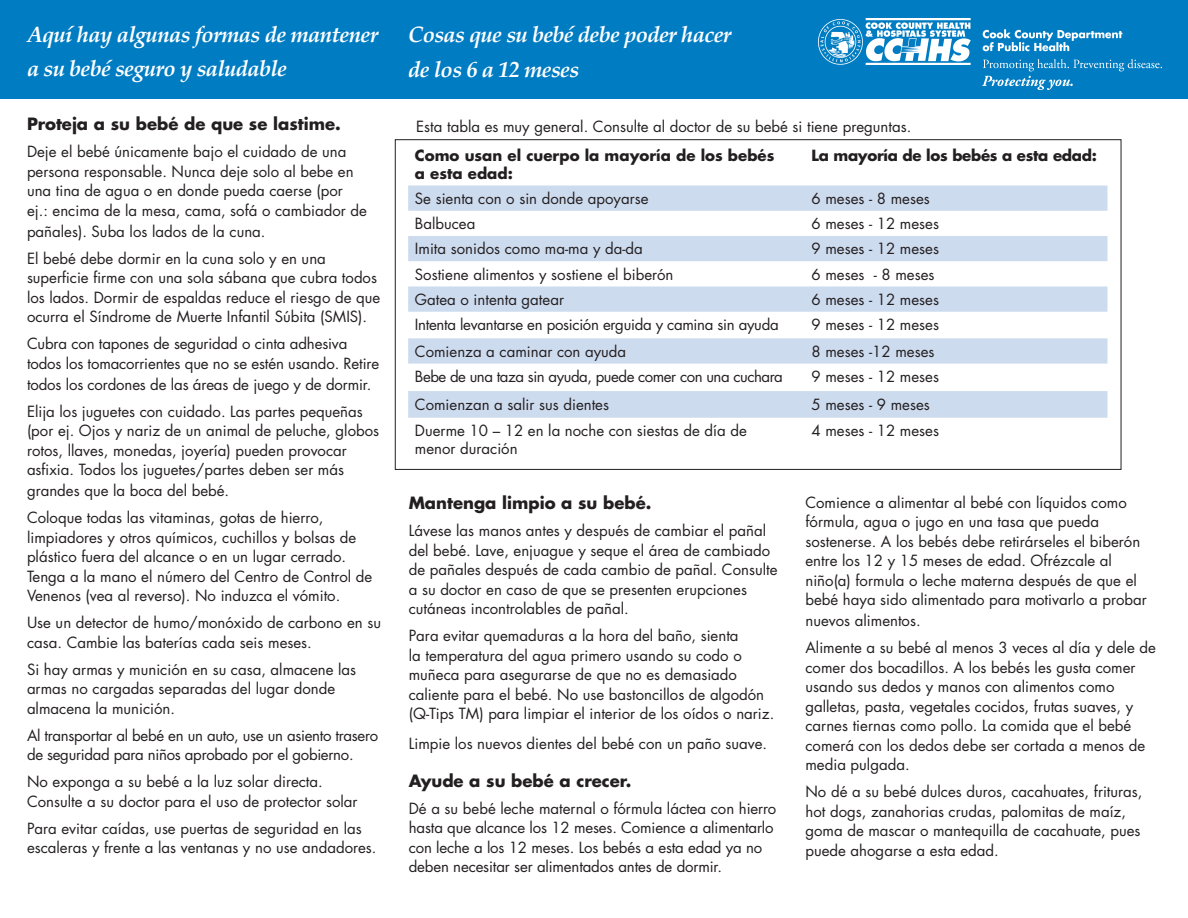
<style>
.page{position:relative;width:1188px;height:918px;background:#fff}
.page>*{position:absolute;margin:0;border:0;box-sizing:border-box;transform-origin:0 0}
.t1{font:italic 700 22.2px/34.5px "Palatino Linotype";letter-spacing:-.03em;color:#fff}
.t2{font:700 16.5px "Futura";color:#231f20}
.t3{font:15px/19.5px "Futura";color:#231f20}
.t4{font:15px/19.5px "Futura";letter-spacing:-.02em;color:#231f20}
.t5{font:700 15px/18px "Futura";color:#231f20}
.t6{font:15px "Futura";letter-spacing:-.03em;color:#231f20}
.t7{font:700 15px "Futura";letter-spacing:-.02em;color:#231f20}
</style>
<div class="page">
<div style="left:0;top:0;width:1188px;height:99px;background:#007cc2"></div>
<svg style="left:408px;top:186px;width:699px;height:232px;fill:#cddbef"></svg>
<img style="left:819px;top:19px;width:342px;height:70px">
<h1 class="t1" style="left:27px;top:16px;width:353px">Aquí hay algunas formas de mantener a su bebé seguro y saludable</h1>
<p class="t2" style="left:27px;top:113px;width:315px">Proteja a su bebé de que se lastime.</p>
<p class="t3" style="left:27px;top:142px;width:341px">Deje el bebé únicamente bajo el cuidado de una persona responsable. Nunca deje solo al bebe en una tina de agua o en donde pueda caerse (por ej.: encima de la mesa, cama, sofá o cambiador de</p>
<p class="t3" style="left:27px;top:218px;width:300px;line-height:27px">pañales). Suba los lados de la cuna.<br>El bebé debe dormir en la cuna solo y en una</p>
<p class="t3" style="left:27px;top:268px;width:355px">superficie firme con una sola sábana que cubra todos los lados. Dormir de espaldas reduce el riesgo de que ocurra el Síndrome de Muerte Infantil Súbita (SMIS).</p>
<p class="t3" style="left:27px;top:334px;width:354px">Cubra con tapones de seguridad o cinta adhesiva todos los tomacorrientes que no se estén usando. Retire</p>
<p class="t3" style="left:27px;top:371px;width:346px;line-height:27px">todos los cordones de las áreas de juego y de dormir.<br>Elija los juguetes con cuidado. Las partes pequeñas</p>
<p class="t3" style="left:27px;top:421px;width:354px">(por ej. Ojos y nariz de un animal de peluche, globos rotos, llaves, monedas, joyería) pueden provocar asfixia. Todos los juguetes/partes deben ser más</p>
<p class="t3" style="left:27px;top:477px;width:298px;line-height:27px">grandes que la boca del bebé.<br>Coloque todas las vitaminas, gotas de hierro,</p>
<p class="t3" style="left:27px;top:527px;width:347px">limpiadores y otros químicos, cuchillos y bolsas de plástico fuera del alcance o en un lugar cerrado.<br>Tenga a la mano el número del Centro de Control de Venenos (vea al reverso). No induzca el vómito.</p>
<p class="t3" style="left:27px;top:613px;width:356px">Use un detector de humo/monóxido de carbono en su casa. Cambie las baterías cada seis meses.</p>
<p class="t3" style="left:27px;top:659px;width:331px">Si hay armas y munición en su casa, almacene las armas no cargadas separadas del lugar donde almacena la munición.</p>
<p class="t4" style="left:27px;top:725px;width:353px">Al transportar al bebé en un auto, use un asiento trasero de seguridad para niños aprobado por el gobierno.</p>
<p class="t3" style="left:27px;top:772px;width:332px">No exponga a su bebé a la luz solar directa.<br>Consulte a su doctor para el uso de protector solar</p>
<p class="t3" style="left:27px;top:818px;width:351px">Para evitar caídas, use puertas de seguridad en las escaleras y frente a las ventanas y no use andadores.</p>
<h1 class="t1" style="left:408px;top:17px;width:325px">Cosas que su bebé debe poder hacer de los 6 a 12 meses</h1>
<p class="t3" style="left:416px;top:116px;width:497px">Esta tabla es muy general. Consulte al doctor de su bebé si tiene preguntas.</p>
<p class="t5" style="left:415px;top:146px;width:361px">Como usan el cuerpo la mayoría de los bebés a esta edad:</p>
<p class="t7" style="left:812px;top:145px;width:287px">La mayoría de los bebés a esta edad:</p>
<p class="t3" style="left:415px;top:189px;width:235px">Se sienta con o sin donde apoyarse</p>
<p class="t3" style="left:812px;top:189px;width:120px">6 meses - 8 meses</p>
<p class="t3" style="left:415px;top:214px;width:62px">Balbucea</p>
<p class="t3" style="left:812px;top:214px;width:129px">6 meses - 12 meses</p>
<p class="t3" style="left:415px;top:239px;width:229px">Imita sonidos como ma-ma y da-da</p>
<p class="t3" style="left:812px;top:239px;width:129px">9 meses - 12 meses</p>
<p class="t3" style="left:415px;top:264px;width:260px">Sostiene alimentos y sostiene el biberón</p>
<p class="t3" style="left:812px;top:264px;width:124px">6 meses - 8 meses</p>
<p class="t3" style="left:415px;top:290px;width:151px">Gatea o intenta gatear</p>
<p class="t3" style="left:812px;top:290px;width:129px">6 meses - 12 meses</p>
<p class="t4" style="left:415px;top:315px;width:365px">Intenta levantarse en posición erguida y camina sin ayuda</p>
<p class="t3" style="left:812px;top:315px;width:129px">9 meses - 12 meses</p>
<p class="t3" style="left:415px;top:341px;width:213px">Comienza a caminar con ayuda</p>
<p class="t3" style="left:812px;top:341px;width:124px">8 meses -12 meses</p>
<p class="t6" style="left:415px;top:366px;width:370px">Bebe de una taza sin ayuda, puede comer con una cuchara</p>
<p class="t3" style="left:812px;top:367px;width:129px">9 meses - 12 meses</p>
<p class="t3" style="left:415px;top:394px;width:196px">Comienzan a salir sus dientes</p>
<p class="t3" style="left:812px;top:394px;width:120px">5 meses - 9 meses</p>
<p class="t3" style="left:415px;top:422px;width:333px;line-height:18px">Duerme 10 – 12 en la noche con siestas de día de menor duración</p>
<p class="t3" style="left:812px;top:421px;width:129px">4 meses - 12 meses</p>
<p class="t2" style="left:409px;top:491px;width:244px">Mantenga limpio a su bebé.</p>
<p class="t3" style="left:409px;top:521px;width:370px">Lávese las manos antes y después de cambiar el pañal del bebé. Lave, enjuague y seque el área de cambiado de pañales después de cada cambio de pañal. Consulte a su doctor en caso de que se presenten erupciones cutáneas incontrolables de pañal.</p>
<p class="t3" style="left:409px;top:626px;width:367px">Para evitar quemaduras a la hora del baño, sienta<br>la temperatura del agua primero usando su codo o muñeca para asegurarse de que no es demasiado caliente para el bebé. No use bastoncillos de algodón (Q-Tips TM) para limpiar el interior de los oídos o nariz.</p>
<p class="t3" style="left:409px;top:734px;width:360px">Limpie los nuevos dientes del bebé con un paño suave.</p>
<p class="t2" style="left:409px;top:769px;width:224px">Ayude a su bebé a crecer.</p>
<p class="t3" style="left:409px;top:798px;width:369px">Dé a su bebé leche maternal o fórmula láctea con hierro hasta que alcance los 12 meses. Comience a alimentarlo con leche a los 12 meses. Los bebés a esta edad ya no deben necesitar ser alimentados antes de dormir.</p>
<p class="t3" style="left:805px;top:492px;width:343px">Comience a alimentar al bebé con líquidos como fórmula, agua o jugo en una tasa que pueda sostenerse. A los bebés debe retirárseles el biberón entre los 12 y 15 meses de edad. Ofrézcale al niño(a) formula o leche materna después de que el bebé haya sido alimentado para motivarlo a probar</p>
<p class="t3" style="left:805px;top:607px;width:352px;line-height:27px">nuevos alimentos.<br>Alimente a su bebé al menos 3 veces al día y dele de</p>
<p class="t3" style="left:805px;top:657px;width:341px">comer dos bocadillos. A los bebés les gusta comer usando sus dedos y manos con alimentos como galletas, pasta, vegetales cocidos, frutas suaves, y carnes tiernas como pollo. La comida que el bebé comerá con los dedos debe ser cortada a menos de media pulgada.</p>
<p class="t3" style="left:805px;top:782px;width:339px">No dé a su bebé dulces duros, cacahuates, frituras, hot dogs, zanahorias crudas, palomitas de maíz, goma de mascar o mantequilla de cacahuate, pues puede ahogarse a esta edad.</p>
</div>
